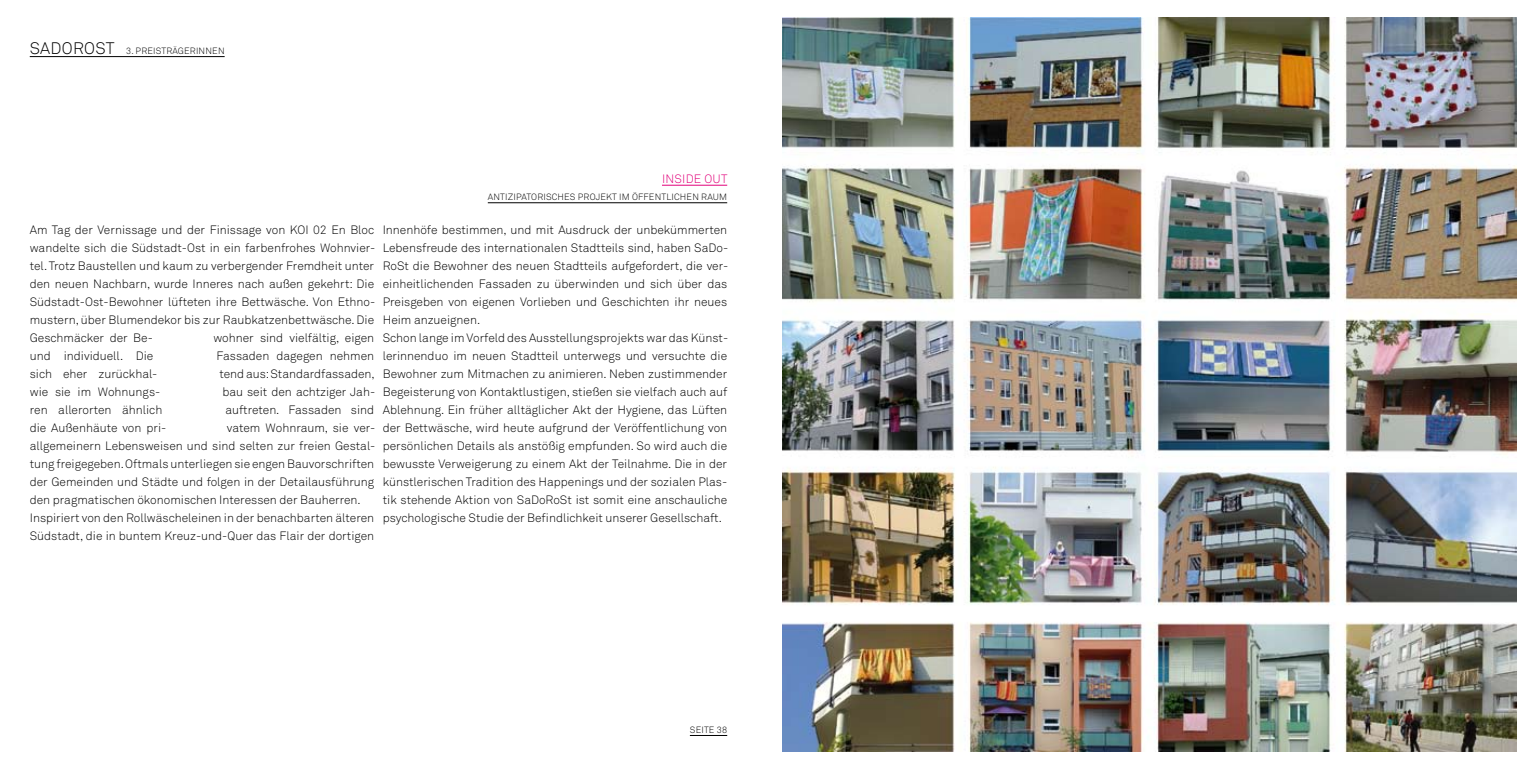
<style>
.page{position:relative;width:1531px;height:766px;background:#fff}
.page>*{position:absolute;margin:0;border:0;box-sizing:border-box;transform-origin:0 0}
.t1{font:300 12px/18px "Akkurat";color:#000}
.t2{font:300 12px "Akkurat";letter-spacing:.02em;color:#e2007a}
.t3{font:300 9px "Akkurat";letter-spacing:.02em;color:#000}
.s1{font-size:16.5px}
</style>
<div class="page">
<hr style="left:662px;top:185px;width:65px;height:1px;background:#e2007a">
<hr style="left:488px;top:202px;width:239px;height:1px;background:#000">
<hr style="left:30px;top:56px;width:195px;height:1px;background:#000">
<hr style="left:690px;top:735px;width:37px;height:1px;background:#000">
<img style="left:782px;top:17px;width:734px;height:734px">
<p class="t3" style="left:30px;top:46px;width:196px"><span class="s1">SaDoRoSt</span> 3. Preisträgerinnen</p>
<p class="t2" style="left:662px;top:171px;width:67px">I nside Out</p>
<p class="t3" style="left:488px;top:192px;width:241px">Antizipatorisches Projekt im öffentlichen Raum</p>
<p class="t1" style="left:30px;top:221px;width:347px;text-align:justify">Am Tag der Vernissage und der Finissage von KOI 02 En Bloc wandelte sich die Südstadt-Ost in ein farbenfrohes Wohnvier&shy;tel. Trotz Baustellen und kaum zu verbergender Fremdheit unter den neuen Nachbarn, wurde I nneres nach außen gekehrt: Die Südstadt-Ost-Bewohner lüfteten ihre Bettwäsche. Von Ethno&shy;mustern, über Blumendekor bis zur Raubkatzenbettwäsche. Die Geschmäcker der Be-</p>
<p class="t1" style="left:213px;top:329px;width:162px">wohner sind vielfältig, eigen</p>
<p class="t1" style="left:30px;top:347px;width:125px">und individuell. Die</p>
<p class="t1" style="left:216px;top:347px;width:159px">Fassaden dagegen nehmen</p>
<p class="t1" style="left:30px;top:365px;width:129px">sich eher zurückhal-</p>
<p class="t1" style="left:219px;top:365px;width:157px">tend aus: Standardfassaden,</p>
<p class="t1" style="left:30px;top:383px;width:132px">wie sie im Wohnungs-</p>
<p class="t1" style="left:222px;top:383px;width:154px">bau seit den achtziger Jah-</p>
<p class="t1" style="left:30px;top:401px;width:134px">ren allerorten ähnlich</p>
<p class="t1" style="left:225px;top:401px;width:150px">auftreten. Fassaden sind</p>
<p class="t1" style="left:30px;top:419px;width:138px">die Außenhäute von pri-</p>
<p class="t1" style="left:30px;top:419px;width:347px;text-indent:197px">vatem Wohnraum, sie ver&shy;allgemeinern Lebensweisen und sind selten zur freien Gestal&shy;tung freigegeben. Oftmals unterliegen sie engen Bauvorschriften der Gemeinden und Städte und folgen in der Detailausführung den pragmatischen ökonomischen I nteressen der Bauherren.<br>I nspiriert von den Rollwäscheleinen in der benachbarten älteren Südstadt, die in buntem Kreuz-und-Quer das Flair der dortigen</p>
<p class="t1" style="left:383px;top:221px;width:347px">I nnenhöfe bestimmen, und mit Ausdruck der unbekümmerten Lebensfreude des internationalen Stadtteils sind, haben SaDo-RoSt die Bewohner des neuen Stadtteils aufgefordert, die ver&shy;einheitlichenden Fassaden zu überwinden und sich über das Preisgeben von eigenen Vorlieben und Geschichten ihr neues Heim anzueignen.<br>Schon lange im Vorfeld des Ausstellungsprojekts war das Künst&shy;lerinnenduo im neuen Stadtteil unterwegs und versuchte die Bewohner zum M itmachen zu animieren. Neben zustimmender Begeisterung von Kontaktlustigen, stießen sie vielfach auch auf Ablehnung. Ein früher alltäglicher Akt der Hygiene, das Lüften der Bettwäsche, wird heute aufgrund der Veröffentlichung von persönlichen Details als anstößig empfunden. So wird auch die bewusste Verweigerung zu einem Akt der Teilnahme. Die in der künstlerischen Tradition des Happenings und der sozialen Plas&shy;tik stehende Aktion von SaDoRoSt ist somit eine anschauliche psychologische Studie der Befindlichkeit unserer Gesellschaft.</p>
<p class="t3" style="left:690px;top:724px;width:39px">Seite 38</p>
</div>
